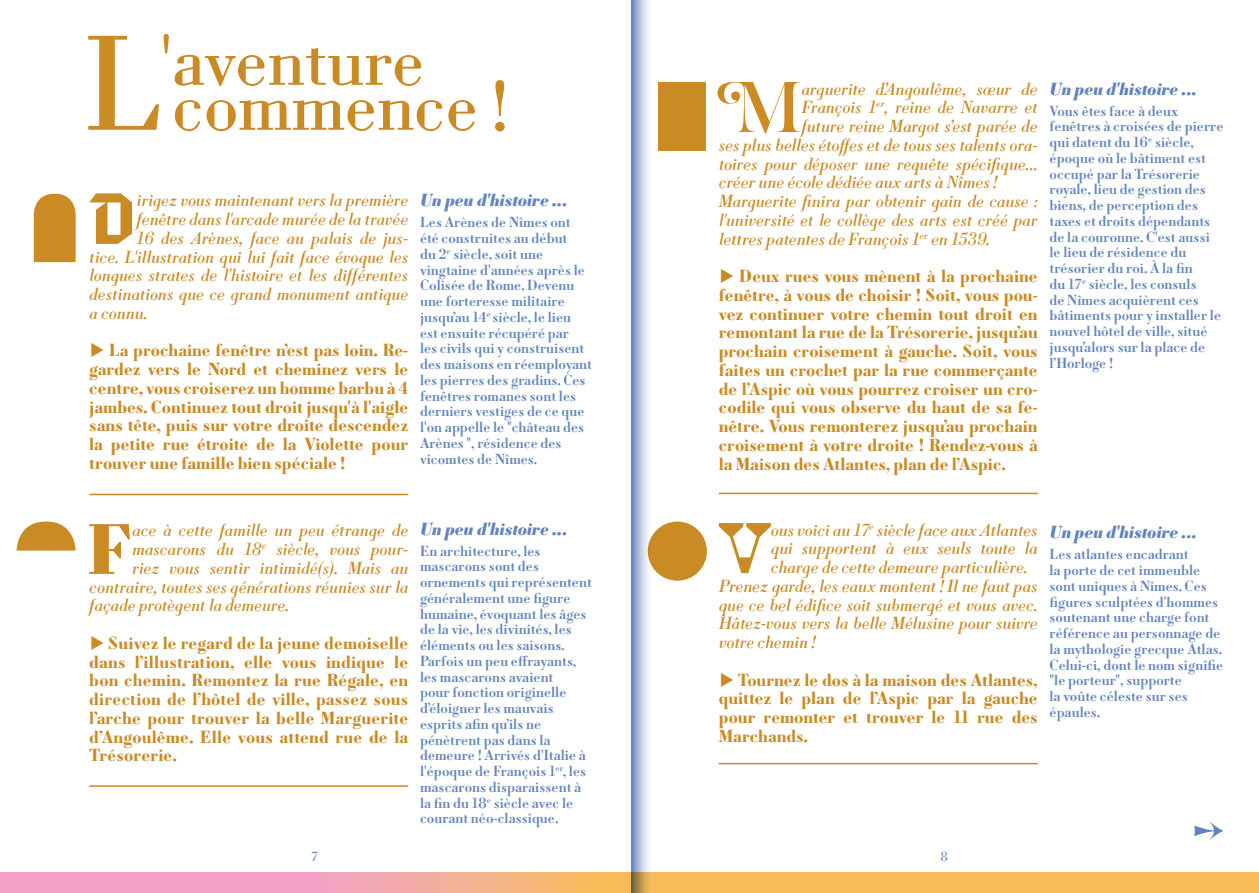
<style>
.page{position:relative;width:1259px;height:893px;background:#fff}
.page>*{position:absolute;margin:0;border:0;box-sizing:border-box;transform-origin:0 0}
.t1{font:900 73.2px "Louvette Deck";color:#ca8a24}
.t2{font:72px "Louvette Deck";letter-spacing:-.015em;color:#ca8a24}
.t3{font:71.55px "Pareto Triangular";color:#ca8a24}
.t4{font:700 71.55px "Sigurd";color:#ca8a24}
.t5{font:69.9px "Fleisch Wurst";color:#ca8a24}
.t6{font:700 45px "Sigurd";color:#6284bd}
.t7{font:700 18px/18.8px "Louvette Deck";color:#ca8a24;text-align:justify}
.t8{font:italic 18px "Louvette Deck";letter-spacing:-.01em;color:#ca8a24}
.t9{font:italic 900 18px "Louvette Deck";letter-spacing:-.015em;color:#6284bd}
.t10{font:italic 900 18px "Louvette Deck";letter-spacing:-.015em;color:#6185bd}
.t11{font:600 15px/15.8px "Louvette Deck";color:#6284bd}
.t12{font:600 15px/15.8px "Louvette Deck";letter-spacing:-.005em;color:#6185bd}
.t13{font:13.5px "Louvette Deck";color:#6284bd}
.s1{font-size:138.15px}
.s2{font-family:"Sigurd";font-size:21px}
</style>
<div class="page">
<svg style="left:34px;top:194px;width:42px;height:68px;background:#cd9131"></svg>
<svg style="left:17px;top:522px;width:59px;height:29px"></svg>
<hr style="left:89px;top:494px;width:319px;height:1px;background:#ca8a24">
<hr style="left:719px;top:493px;width:318px;height:1px;background:#ca8a24">
<hr style="left:89px;top:785px;width:319px;height:2px;background:#ca8a24">
<hr style="left:719px;top:763px;width:318px;height:1px;background:#ca8a24">
<div style="left:648px;top:522px;width:59px;height:59px;background:#ca8a24;border-radius:50%"></div>
<div style="left:658px;top:82px;width:47px;height:68px;background:#ca8a24"></div>
<svg style="left:0;top:872px;width:1259px;height:21px;background:#f5b182"></svg>
<div style="left:631px;top:0;width:22px;height:893px;background:linear-gradient(to right,#748cc2,#fffffd)"></div>
<h2 class="t2" style="left:84px;top:19px;width:343px"><span class="s1">L</span>'aventure</h2>
<h2 class="t2" style="left:172px;top:64px;width:339px">commence !</h2>
<h3 class="t5" style="left:90px;top:179px;width:48px">D</h3>
<p class="t8" style="left:137px;top:190px;width:273px">irigez vous maintenant vers la première</p>
<p class="t8" style="left:137px;top:209px;width:273px">fenêtre dans l'arcade murée de la travée</p>
<p class="t8" style="left:137px;top:228px;width:273px">16 des Arènes, face au palais de jus-</p>
<p class="t8" style="left:89px;top:246px;width:320px">tice. L'illustration qui lui fait face évoque les</p>
<p class="t8" style="left:89px;top:265px;width:320px">longues strates de l'histoire et les différentes</p>
<p class="t8" style="left:89px;top:284px;width:320px">destinations que ce grand monument antique</p>
<p class="t8" style="left:89px;top:303px;width:60px">a connu.</p>
<p class="t7" style="left:89px;top:342px;width:320px"><span class="s2">▶</span> La prochaine fenêtre n’est pas loin. Re&shy;gardez vers le Nord et cheminez vers le centre, vous croiserez un homme barbu à 4 jambes. Continuez tout droit jusqu'à l'aigle sans tête, puis sur votre droite descendez la petite rue étroite de la Violette pour trouver une famille bien spéciale !</p>
<p class="t10" style="left:420px;top:190px;width:149px">Un peu d'histoire ...</p>
<p class="t12" style="left:420px;top:215px;width:174px">Les Arènes de Nîmes ont été construites au début<br>du 2<sup>e</sup> siècle, soit une vingtaine d'années après le<br>Colisée de Rome. Devenu une forteresse militaire jusqu’au 14<sup>e</sup> siècle, le lieu est ensuite récupéré par<br>les civils qui y construisent des maisons en réemployant les pierres des gradins. Ces fenêtres romanes sont les derniers vestiges de ce que l'on appelle le "château des<br>Arènes ", résidence des vicomtes de Nîmes.</p>
<h3 class="t4" style="left:717px;top:55px;width:86px">M</h3>
<p class="t8" style="left:801px;top:78px;width:238px">arguerite d’Angoulême, sœur de</p>
<p class="t8" style="left:801px;top:97px;width:238px">François 1<sup>er</sup>, reine de Navarre et</p>
<p class="t8" style="left:801px;top:116px;width:238px">future reine Margot s’est parée de</p>
<p class="t8" style="left:719px;top:134px;width:320px">ses plus belles étoffes et de tous ses talents ora-</p>
<p class="t8" style="left:719px;top:153px;width:321px">toires pour déposer une requête spécifique...</p>
<p class="t8" style="left:719px;top:172px;width:280px">créer une école dédiée aux arts à Nîmes !</p>
<p class="t8" style="left:719px;top:191px;width:320px">Marguerite finira par obtenir gain de cause :</p>
<p class="t8" style="left:719px;top:209px;width:320px">l'université et le collège des arts est créé par</p>
<p class="t8" style="left:719px;top:228px;width:273px">lettres patentes de François 1<sup>er</sup> en 1539.</p>
<p class="t7" style="left:719px;top:267px;width:320px"><span class="s2">▶</span> Deux rues vous mènent à la prochaine fenêtre, à vous de choisir ! Soit, vous pou&shy;vez continuer votre chemin tout droit en remontant la rue de la Trésorerie, jusqu’au prochain croisement à gauche. Soit, vous faites un crochet par la rue commerçante de l’Aspic où vous pourrez croiser un cro&shy;codile qui vous observe du haut de sa fe&shy;nêtre. Vous remonterez jusqu’au prochain croisement à votre droite ! Rendez-vous à la Maison des Atlantes, plan de l’Aspic.</p>
<p class="t9" style="left:1049px;top:78px;width:149px">Un peu d'histoire ...</p>
<p class="t11" style="left:1049px;top:103px;width:175px">Vous êtes face à deux fenêtres à croisées de pierre qui datent du 16<sup>e</sup> siècle, époque où le bâtiment est occupé par la Trésorerie royale, lieu de gestion des biens, de perception des taxes et droits dépendants de la couronne. C'est aussi le lieu de résidence du trésorier du roi. À la fin<br>du 17<sup>e</sup> siècle, les consuls<br>de Nîmes acquièrent ces bâtiments pour y installer le nouvel hôtel de ville, situé jusqu’alors sur la place de l’Horloge !</p>
<h1 class="t1" style="left:88px;top:507px;width:46px">F</h1>
<p class="t8" style="left:132px;top:520px;width:277px">ace à cette famille un peu étrange de</p>
<p class="t8" style="left:132px;top:539px;width:277px">mascarons du 18<sup>e</sup> siècle, vous pour-</p>
<p class="t8" style="left:132px;top:558px;width:277px">riez vous sentir intimidé(s). Mais au</p>
<p class="t8" style="left:89px;top:576px;width:320px">contraire, toutes ses générations réunies sur la</p>
<p class="t8" style="left:89px;top:595px;width:201px">façade protègent la demeure.</p>
<p class="t7" style="left:89px;top:634px;width:320px"><span class="s2">▶</span> Suivez le regard de la jeune demoiselle dans l’illustration, elle vous indique le bon chemin. Remontez la rue Régale, en direction de l’hôtel de ville, passez sous l’arche pour trouver la belle Marguerite d’Angoulême. Elle vous attend rue de la Trésorerie.</p>
<p class="t9" style="left:420px;top:518px;width:149px">Un peu d'histoire ...</p>
<p class="t11" style="left:420px;top:543px;width:173px">En architecture, les mascarons sont des ornements qui représentent généralement une figure humaine, évoquant les âges de la vie, les divinités, les éléments ou les saisons.<br>Parfois un peu effrayants, les mascarons avaient<br>pour fonction originelle d’éloigner les mauvais esprits afin qu’ils ne pénètrent pas dans la demeure ! Arrivés d'Italie à l'époque de François 1<sup>er</sup>, les mascarons disparaissent à la fin du 18<sup>e</sup> siècle avec le courant néo-classique.</p>
<h3 class="t3" style="left:718px;top:495px;width:54px">V</h3>
<p class="t8" style="left:771px;top:519px;width:268px">ous voici au 17<sup>e</sup> siècle face aux Atlantes</p>
<p class="t8" style="left:771px;top:538px;width:268px">qui supportent à eux seuls toute la</p>
<p class="t8" style="left:771px;top:557px;width:259px">charge de cette demeure particulière.</p>
<p class="t8" style="left:719px;top:576px;width:320px">Prenez garde, les eaux montent ! Il ne faut pas</p>
<p class="t8" style="left:719px;top:594px;width:321px">que ce bel édifice soit submergé et vous avec.</p>
<p class="t8" style="left:719px;top:613px;width:320px">Hâtez-vous vers la belle Mélusine pour suivre</p>
<p class="t8" style="left:719px;top:632px;width:98px">votre chemin !</p>
<p class="t7" style="left:719px;top:671px;width:321px"><span class="s2">▶</span> Tournez le dos à la maison des Atlantes, quittez le plan de l’Aspic par la gauche pour remonter et trouver le 11 rue des Marchands.</p>
<p class="t13" style="left:311px;top:849px;width:8px">7</p>
<p class="t13" style="left:940px;top:849px;width:9px">8</p>
<p class="t9" style="left:1049px;top:522px;width:149px">Un peu d'histoire ...</p>
<p class="t11" style="left:1049px;top:547px;width:175px">Les atlantes encadrant<br>la porte de cet immeuble sont uniques à Nîmes. Ces figures sculptées d'hommes soutenant une charge font référence au personnage de la mythologie grecque Atlas.<br>Celui-ci, dont le nom signifie "le porteur", supporte<br>la voûte céleste sur ses épaules.</p>
<h3 class="t6" style="left:1192px;top:797px;width:34px">→</h3>
</div>
